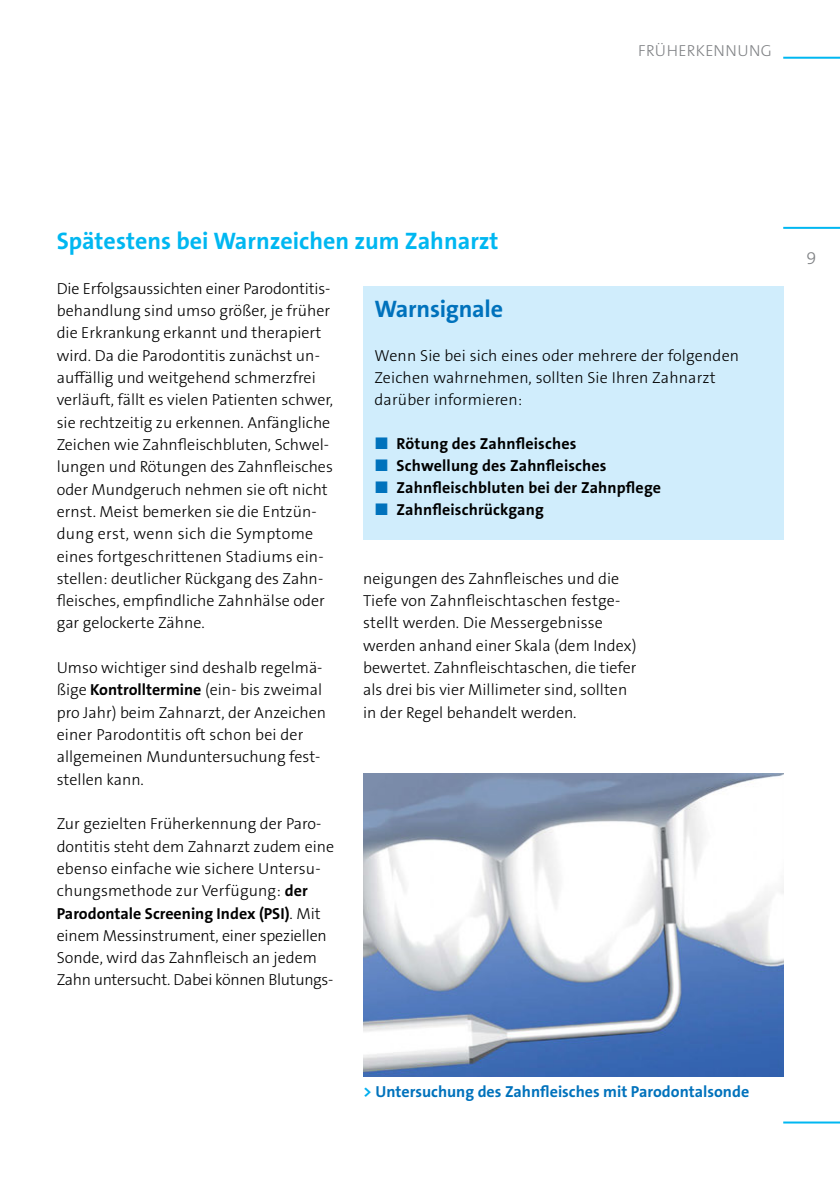
<style>
.page{position:relative;width:840px;height:1191px;background:#fff}
.page>*{position:absolute;margin:0;border:0;box-sizing:border-box;transform-origin:0 0}
.t1{font:700 24px "The Sans B Plus W7";color:#00b7f1}
.t2{font:700 24px "The Sans B Plus W7";letter-spacing:-.01em;color:#0072bc}
.t3{font:300 18px "The Sans B Plus W3";color:#808285}
.t4{font:300 16px/22.4px "The Sans B Plus W3";color:#000}
.t5{font:700 16px/22px "The Sans B Plus W7";letter-spacing:.01em;color:#000}
.t6{font:700 16px "The Sans B Plus W7";color:#0072bc}
.t7{font:300 16px "The Sans B Plus W3";letter-spacing:.02em;color:#808285}
.s1{font-family:"The Sans B Plus W7";font-weight:700}
.s2{font-family:"The Sans B Plus W3";font-weight:300}
.s3{color:#00aeef}
</style>
<div class="page">
<hr style="left:782px;top:57px;width:57px;height:2px;background:#00b7f1">
<hr style="left:782px;top:227px;width:57px;height:2px;background:#00b7f1">
<hr style="left:782px;top:1121px;width:57px;height:2px;background:#00b7f1">
<img style="left:363px;top:774px;width:419px;height:302px">
<div style="left:363px;top:286px;width:419px;height:253px;background:#d0edfc"></div>
<p class="t7" style="left:638px;top:40px;width:135px">FRÜHERKENNUNG</p>
<h1 class="t1" style="left:57px;top:226px;width:443px">Spätestens bei Warnzeichen zum Zahnarzt</h1>
<p class="t4" style="left:57px;top:277px;width:278px">Die Erfolgsaussichten einer Parodontitis&shy;behandlung sind umso größer, je früher die Erkrankung erkannt und therapiert wird. Da die Parodontitis zunächst un&shy;auffällig und weitgehend schmerzfrei verläuft, fällt es vielen Patienten schwer, sie rechtzeitig zu erkennen. Anfängliche Zeichen wie Zahnfleischbluten, Schwel&shy;lungen und Rötungen des Zahnfleisches oder Mundgeruch nehmen sie oft nicht ernst. Meist bemerken sie die Entzün&shy;dung erst, wenn sich die Symptome eines fortgeschrittenen Stadiums ein&shy;stellen: deutlicher Rückgang des Zahn&shy;fleisches, empfindliche Zahnhälse oder gar gelockerte Zähne.</p>
<p class="t4" style="left:57px;top:656px;width:271px">Umso wichtiger sind deshalb regelmä&shy;ßige <span class="s1">Kontrolltermine</span> (ein- bis zweimal pro Jahr) beim Zahnarzt, der Anzeichen einer Parodontitis oft schon bei der allgemeinen Munduntersuchung fest&shy;stellen kann.</p>
<p class="t4" style="left:57px;top:812px;width:279px">Zur gezielten Früherkennung der Paro&shy;dontitis steht dem Zahnarzt zudem eine ebenso einfache wie sichere Untersu&shy;chungsmethode zur Verfügung: <span class="s1">der</span></p>
<p class="t5" style="left:57px;top:902px;width:265px">Parodontale Screening Index (PSI)<span class="s2">. Mit</span></p>
<p class="t4" style="left:57px;top:924px;width:278px">einem Messinstrument, einer speziellen<br>Sonde, wird das Zahnfleisch an jedem<br>Zahn untersucht. Dabei können Blutungs-</p>
<h1 class="t2" style="left:374px;top:293px;width:130px">Warnsignale</h1>
<p class="t4" style="left:374px;top:344px;width:366px">Wenn Sie bei sich eines oder mehrere der folgenden<br>Zeichen wahrnehmen, sollten Sie Ihren Zahnarzt darüber informieren:</p>
<p class="t5" style="left:396px;top:432px;width:266px">Rötung des Zahnfleisches<br>Schwellung des Zahnfleisches<br>Zahnfleischbluten bei der Zahnpflege<br>Zahnfleischrückgang</p>
<p class="t4" style="left:363px;top:567px;width:275px">neigungen des Zahnfleisches und die Tiefe von Zahnfleischtaschen festge&shy;stellt werden. Die Messergebnisse werden anhand einer Skala (dem Index) bewertet. Zahnfleischtaschen, die tiefer als drei bis vier Millimeter sind, sollten in der Regel behandelt werden.</p>
<p class="t6" style="left:363px;top:1081px;width:387px"><span class="s3">&gt;</span> Untersuchung des Zahnfleisches mit Parodontalsonde</p>
<p class="t3" style="left:806px;top:246px;width:11px">9</p>
</div>
